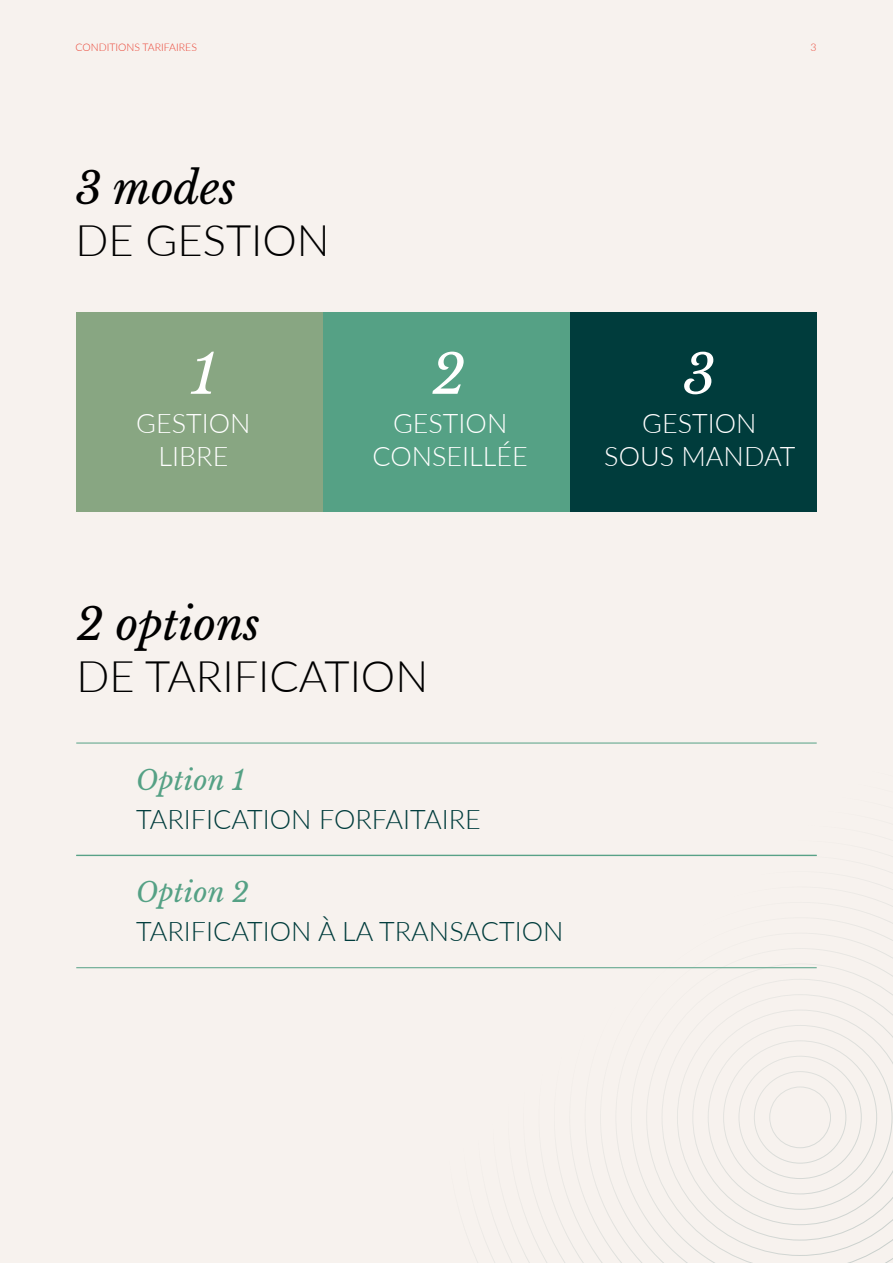
<style>
.page{position:relative;width:893px;height:1263px;background:#f7f2ee}
.page>*{position:absolute;margin:0;border:0;box-sizing:border-box;transform-origin:0 0}
.t1{font:italic 54px "Libre Baskerville";color:#fff}
.t2{font:300 43.5px "Lato";color:#000}
.t3{font:italic 43.5px "Libre Baskerville";color:#000}
.t4{font:300 27px "Lato";color:#003c3c}
.t5{font:300 27px/32.4px "Lato";color:#fff;text-align:center}
.t6{font:italic 27px "Libre Baskerville";letter-spacing:.01em;color:#55a185}
.t7{font:300 10.5px "Lato";color:#ea4334}
</style>
<div class="page">
<svg style="left:446px;top:854px;width:447px;height:409px"></svg>
<div style="left:303px;top:313px;width:297px;height:199px;background:#55a185"></div>
<div style="left:77px;top:313px;width:246px;height:199px;background:#88a682"></div>
<hr style="left:76px;top:743px;width:741px;height:1px;background:#55a185">
<hr style="left:76px;top:967px;width:741px;height:1px;background:#55a185">
<hr style="left:76px;top:855px;width:741px;height:1px;background:#55a185">
<div style="left:570px;top:313px;width:246px;height:199px;background:#003c3c"></div>
<p class="t7" style="left:75px;top:40px;width:123px">CONDITIONS TARIFAIRES</p>
<p class="t7" style="left:810px;top:40px;width:8px">3</p>
<h2 class="t3" style="left:75px;top:162px;width:162px">3 modes</h2>
<h2 class="t2" style="left:75px;top:210px;width:256px">DE GESTION</h2>
<h1 class="t1" style="left:191px;top:341px;width:27px">1</h1>
<h1 class="t1" style="left:432px;top:341px;width:35px">2</h1>
<p class="t5" style="left:136px;top:406px;width:116px">GESTION<br>LIBRE</p>
<p class="t5" style="left:372px;top:406px;width:157px">GESTION<br>CONSEILLÉE</p>
<h1 class="t1" style="left:683px;top:341px;width:35px">3</h1>
<p class="t5" style="left:604px;top:406px;width:193px">GESTION<br>SOUS MANDAT</p>
<h2 class="t3" style="left:77px;top:598px;width:185px">2 options</h2>
<h2 class="t2" style="left:77px;top:646px;width:353px">DE TARIFICATION</h2>
<p class="t6" style="left:136px;top:763px;width:110px">Option 1</p>
<p class="t4" style="left:136px;top:800px;width:346px">TARIFICATION FORFAITAIRE</p>
<p class="t6" style="left:136px;top:876px;width:114px">Option 2</p>
<p class="t4" style="left:136px;top:913px;width:429px">TARIFICATION À LA TRANSACTION</p>
</div>
